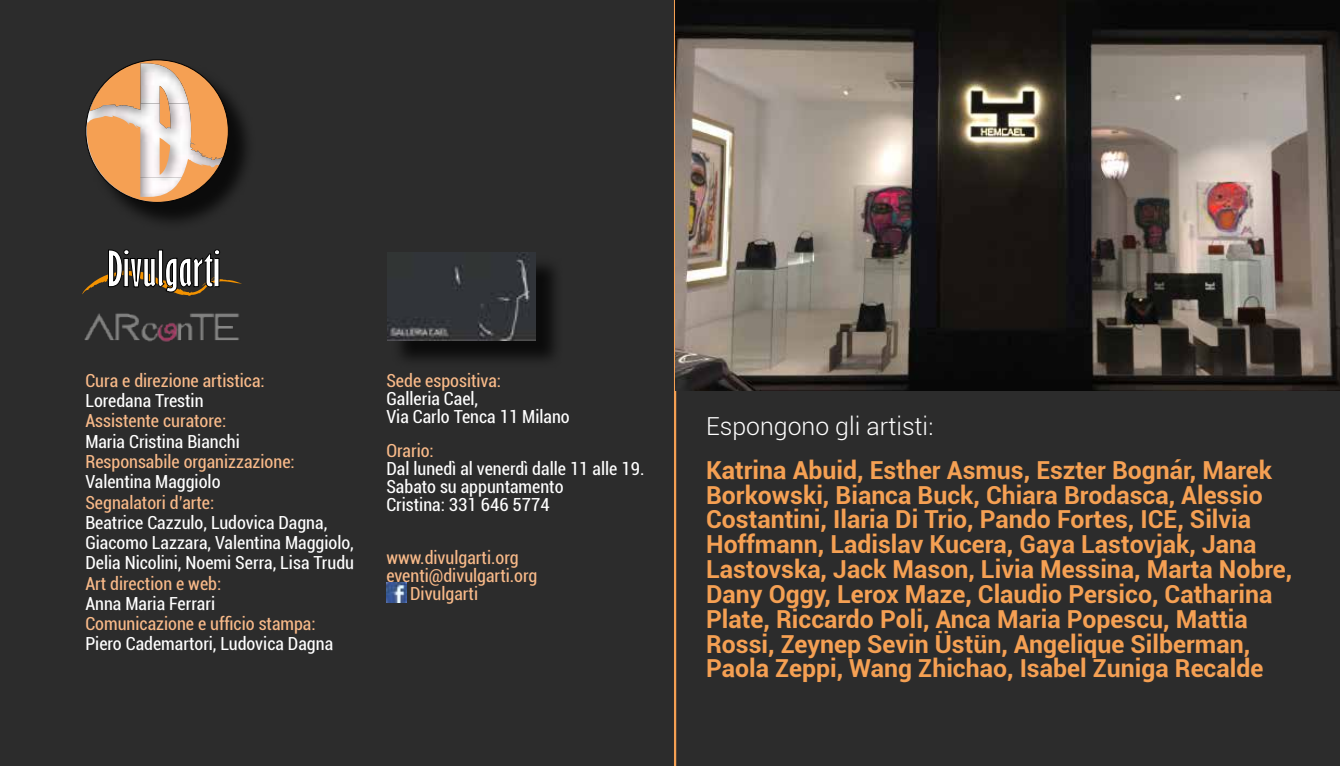
<style>
.page{position:relative;width:1340px;height:766px;background:#fff}
.page>*{position:absolute;margin:0;border:0;box-sizing:border-box;transform-origin:0 0}
.t1{font:700 24.75px/24.8px "Roboto";color:#f5a053}
.t2{font:300 24.75px "Roboto";color:#fff}
.t3{font:condensed 18px/18px "Roboto";color:#fff}
.t4{font:condensed 18px "Roboto";color:#f9ba89}
</style>
<div class="page">
<div style="left:0;top:0;width:1339px;height:765px;background:#2c2c2c"></div>
<hr style="left:674px;top:0;width:2px;height:765px;background:#f5a053">
<img style="left:676px;top:0;width:663px;height:390px">
<div style="left:89px;top:63px;width:167px;height:167px;background:#000;opacity:.75"></div>
<svg style="left:87px;top:61px;width:141px;height:141px;background:#c29874"></svg>
<img style="left:386px;top:582px;width:20px;height:20px">
<div style="left:391px;top:255px;width:172px;height:114px;background:#000;opacity:.75"></div>
<img style="left:387px;top:252px;width:148px;height:88px">
<svg style="left:82px;top:249px;width:160px;height:47px"></svg>
<img style="left:84px;top:313px;width:155px;height:29px">
<p class="t4" style="left:85px;top:368px;width:181px">Cura e direzione artistica:</p>
<p class="t3" style="left:85px;top:391px;width:120px">Loredana Trestin</p>
<p class="t4" style="left:85px;top:408px;width:142px">Assistente curatore:</p>
<p class="t3" style="left:85px;top:431px;width:156px">Maria Cristina Bianchi</p>
<p class="t4" style="left:85px;top:449px;width:211px">Responsabile organizzazione:</p>
<p class="t3" style="left:85px;top:472px;width:137px">Valentina Maggiolo</p>
<p class="t4" style="left:85px;top:489px;width:131px">Segnalatori d’arte:</p>
<p class="t3" style="left:85px;top:511px;width:270px;line-height:20.2px">Beatrice Cazzulo, Ludovica Dagna,<br>Giacomo Lazzara, Valentina Maggiolo,<br>Delia Nicolini, Noemi Serra, Lisa Trudu</p>
<p class="t4" style="left:85px;top:570px;width:137px">Art direction e web:</p>
<p class="t3" style="left:85px;top:593px;width:131px">Anna Maria Ferrari</p>
<p class="t4" style="left:85px;top:611px;width:232px">Comunicazione e ufficio stampa:</p>
<p class="t3" style="left:85px;top:634px;width:249px">Piero Cademartori, Ludovica Dagna</p>
<p class="t4" style="left:386px;top:368px;width:116px">Sede espositiva:</p>
<p class="t3" style="left:386px;top:389px;width:185px">Galleria Cael,<br>Via Carlo Tenca 11 Milano</p>
<p class="t4" style="left:386px;top:437px;width:49px">Orario:</p>
<p class="t3" style="left:386px;top:458px;width:259px">Dal lunedì al venerdì dalle 11 alle 19.<br>Sabato su appuntamento<br>Cristina: 331 646 5774</p>
<p class="t4" style="left:386px;top:545px;width:134px">www.divulgarti.org</p>
<p class="t4" style="left:386px;top:563px;width:152px">eventi@divulgarti.org</p>
<p class="t4" style="left:410px;top:581px;width:69px">Divulgarti</p>
<p class="t2" style="left:706px;top:409px;width:229px">Espongono gli artisti:</p>
<p class="t1" style="left:706px;top:456px;width:587px">Katrina Abuid, Esther Asmus, Eszter Bognár, Marek Borkowski, Bianca Buck, Chiara Brodasca, Alessio Costantini, Ilaria Di Trio, Pando Fortes, ICE, Silvia Hoffmann, Ladislav Kucera, Gaya Lastovjak, Jana Lastovska, Jack Mason, Livia Messina, Marta Nobre, Dany Oggy, Lerox Maze, Claudio Persico, Catharina Plate, Riccardo Poli, Anca Maria Popescu, Mattia Rossi, Zeynep Sevin Üstün, Angelique Silberman, Paola Zeppi, Wang Zhichao, Isabel Zuniga Recalde</p>
</div>
